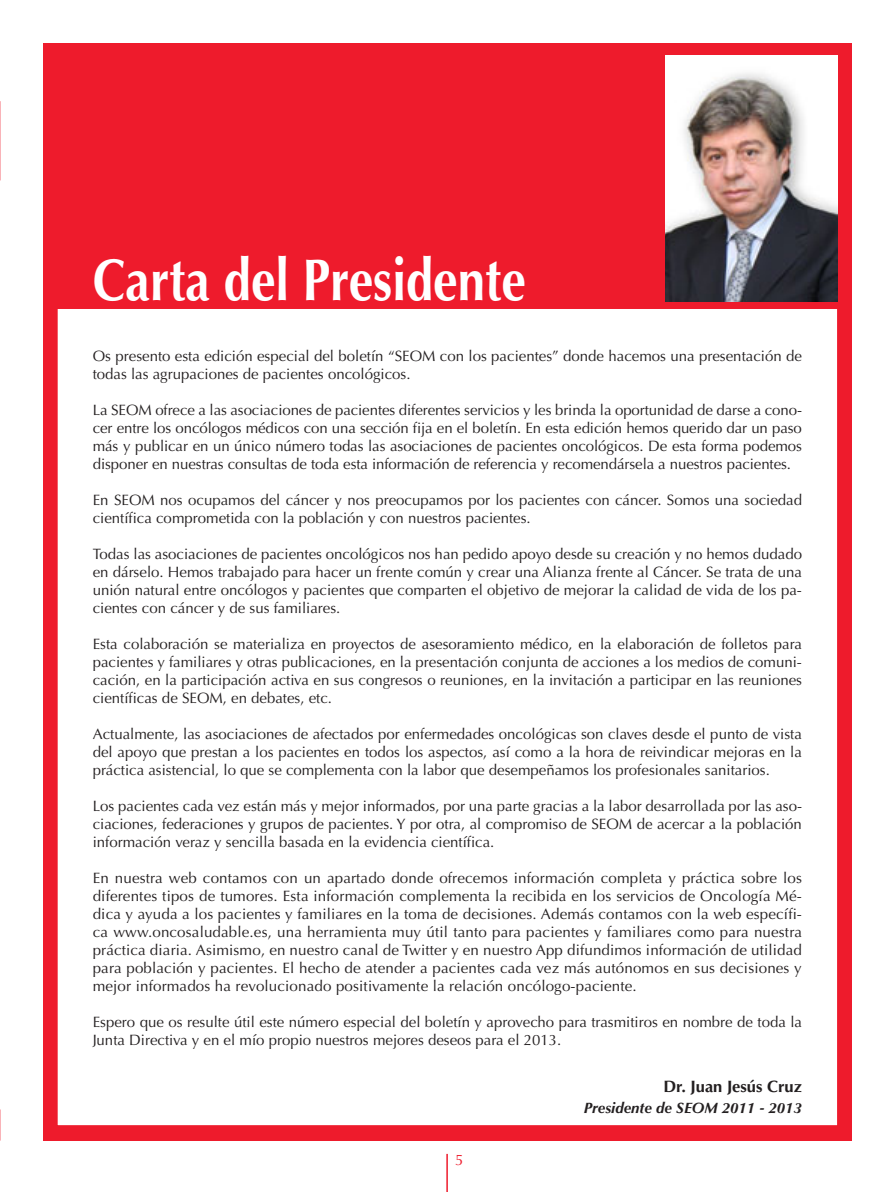
<style>
.page{position:relative;width:893px;height:1192px;background:#fff}
.page>*{position:absolute;margin:0;border:0;box-sizing:border-box;transform-origin:0 0}
.t1{font:700 58.95px "Optima LT Std";color:#fff;scale:.83 1}
.t2{font:700 16.5px "Optima LT Std";color:#231f20}
.t3{font:15px/18px "Optima LT Std";color:#231f20;text-align:justify}
.t4{font:italic 700 15px "Optima LT Std";color:#231f20}
.t5{font:15px "Optima LT Std";color:#ee1b2c}
</style>
<div class="page">
<div style="left:43px;top:43px;width:808px;height:1097px;background:#ee1b2c"></div>
<div style="left:57px;top:308px;width:780px;height:817px;background:#fff"></div>
<img style="left:665px;top:55px;width:172px;height:246px">
<hr style="left:446px;top:1153px;width:2px;height:38px;background:#ee1b2c">
<svg style="left:0;top:101px;width:1px;height:79px"></svg>
<svg style="left:0;top:1109px;width:1px;height:31px"></svg>
<h1 class="t1" style="left:93px;top:246px;width:523px">Carta del Presidente</h1>
<p class="t3" style="left:93px;top:346px;width:710px">Os presento esta edición especial del boletín “SEOM con los pacientes” donde hacemos una presentación de todas las agrupaciones de pacientes oncológicos.</p>
<p class="t3" style="left:93px;top:400px;width:710px">La SEOM ofrece a las asociaciones de pacientes diferentes servicios y les brinda la oportunidad de darse a cono&shy;cer entre los oncólogos médicos con una sección fija en el boletín. En esta edición hemos querido dar un paso más y publicar en un único número todas las asociaciones de pacientes oncológicos. De esta forma podemos disponer en nuestras consultas de toda esta información de referencia y recomendársela a nuestros pacientes.</p>
<p class="t3" style="left:93px;top:490px;width:710px">En SEOM nos ocupamos del cáncer y nos preocupamos por los pacientes con cáncer. Somos una sociedad científica comprometida con la población y con nuestros pacientes.</p>
<p class="t3" style="left:93px;top:544px;width:710px">Todas las asociaciones de pacientes oncológicos nos han pedido apoyo desde su creación y no hemos dudado en dárselo. Hemos trabajado para hacer un frente común y crear una Alianza frente al Cáncer. Se trata de una unión natural entre oncólogos y pacientes que comparten el objetivo de mejorar la calidad de vida de los pa&shy;cientes con cáncer y de sus familiares.</p>
<p class="t3" style="left:93px;top:634px;width:710px">Esta colaboración se materializa en proyectos de asesoramiento médico, en la elaboración de folletos para pacientes y familiares y otras publicaciones, en la presentación conjunta de acciones a los medios de comuni&shy;cación, en la participación activa en sus congresos o reuniones, en la invitación a participar en las reuniones científicas de SEOM, en debates, etc.</p>
<p class="t3" style="left:93px;top:724px;width:710px">Actualmente, las asociaciones de afectados por enfermedades oncológicas son claves desde el punto de vista del apoyo que prestan a los pacientes en todos los aspectos, así como a la hora de reivindicar mejoras en la práctica asistencial, lo que se complementa con la labor que desempeñamos los profesionales sanitarios.</p>
<p class="t3" style="left:93px;top:796px;width:710px">Los pacientes cada vez están más y mejor informados, por una parte gracias a la labor desarrollada por las aso&shy;ciaciones, federaciones y grupos de pacientes. Y por otra, al compromiso de SEOM de acercar a la población información veraz y sencilla basada en la evidencia científica.</p>
<p class="t3" style="left:93px;top:868px;width:710px">En nuestra web contamos con un apartado donde ofrecemos información completa y práctica sobre los diferentes tipos de tumores. Esta información complementa la recibida en los servicios de Oncología Mé&shy;dica y ayuda a los pacientes y familiares en la toma de decisiones. Además contamos con la web específi&shy;ca www.oncosaludable.es, una herramienta muy útil tanto para pacientes y familiares como para nuestra práctica diaria. Asimismo, en nuestro canal de Twitter y en nuestro App difundimos información de utilidad para población y pacientes. El hecho de atender a pacientes cada vez más autónomos en sus decisiones y mejor informados ha revolucionado positivamente la relación oncólogo-paciente.</p>
<p class="t3" style="left:93px;top:1012px;width:710px">Espero que os resulte útil este número especial del boletín y aprovecho para trasmitiros en nombre de toda la<br>Junta Directiva y en el mío propio nuestros mejores deseos para el 2013.</p>
<p class="t5" style="left:455px;top:1150px;width:10px">5</p>
<p class="t2" style="left:663px;top:1076px;width:140px">Dr. Juan Jesús Cruz</p>
<p class="t4" style="left:583px;top:1098px;width:220px">Presidente de SEOM 2011 - 2013</p>
</div>
